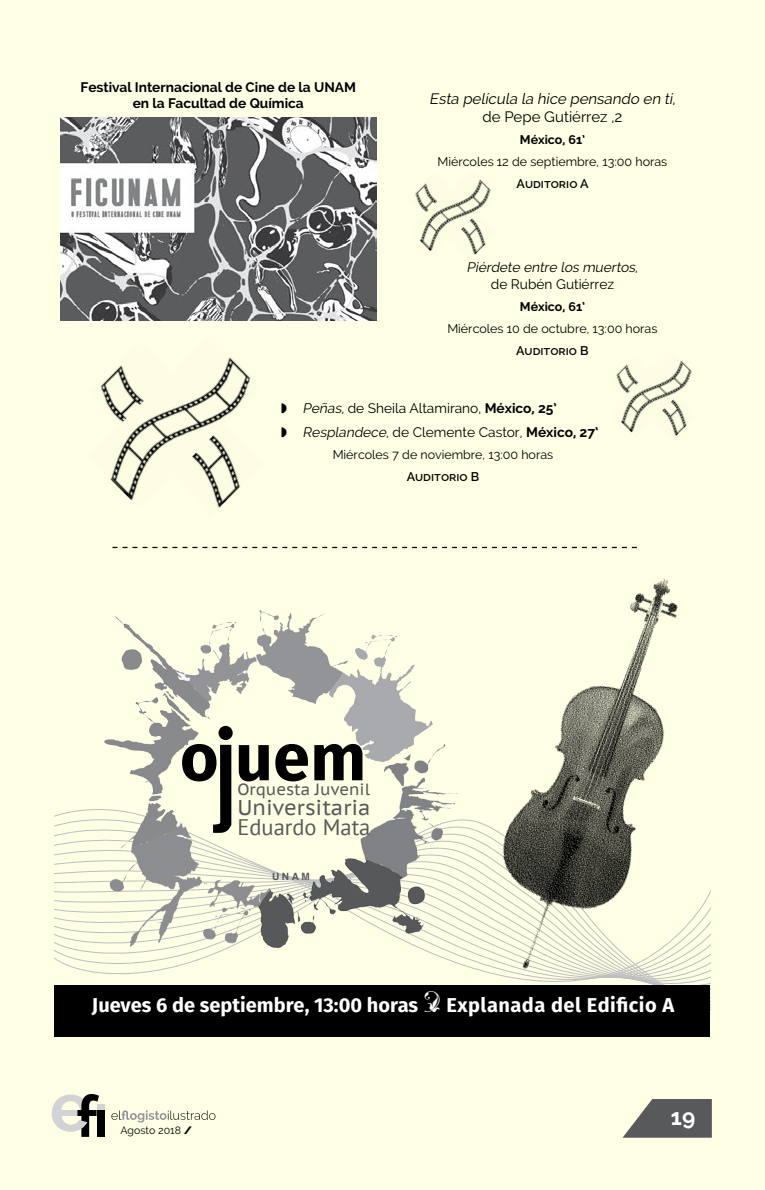
<style>
.page{position:relative;width:765px;height:1190px;background:#fff}
.page>*{position:absolute;margin:0;border:0;box-sizing:border-box;transform-origin:0 0}
.t1{font:700 66.25px "Fira Sans";color:#000}
.t2{font:22.5px "PT Sans";color:#58595b}
.t3{font:700 22.5px "Raleway";color:#fff}
.t4{font:21.25px "PT Sans Caption";color:#58595b}
.t5{font:700 20px "Fira Sans";color:#fff}
.t6{font:16.25px "PT Sans Caption";color:#58595b}
.t7{font:italic 15px/18px "Raleway";color:#000;text-align:center}
.t8{font:13.75px/23.6px "Raleway";color:#000}
.t9{font:700 13.75px/16.5px "Raleway";color:#000;text-align:center}
.t10{font:italic 13.75px/16.5px "Raleway";color:#000;text-align:center}
.t11{font:12.5px "Raleway";color:#000}
.t12{font:600 12.5px "Raleway";color:#000}
.t13{font:700 12.5px "Raleway";color:#000}
.t14{font:10.62px "Raleway";color:#000}
.t15{font:700 10px "Helvetica";color:#58595b}
.s1{font-style:normal}
.s2{font-style:italic}
.s3{font-weight:700}
.s4{font-family:"Type Embellishments One Let Plain";font-weight:400;font-size:31.25px}
.s5{font-weight:800}
</style>
<div class="page">
<div style="left:0;top:0;width:765px;height:1189px;background:#ffffe5"></div>
<svg style="left:111px;top:1110px;width:104px;height:12px"></svg>
<svg style="left:52px;top:1094px;width:53px;height:42px"></svg>
<svg style="left:623px;top:1099px;width:89px;height:38px"></svg>
<svg style="left:55px;top:814px;width:402px;height:161px"></svg>
<div style="left:55px;top:984px;width:655px;height:52px;background:#000"></div>
<img style="left:457px;top:578px;width:253px;height:407px">
<img style="left:59px;top:578px;width:422px;height:377px">
<div style="left:219px;top:725px;width:14px;height:15px;background:#000;border-radius:50%"></div>
<svg style="left:213px;top:744px;width:18px;height:88px"></svg>
<img style="left:60px;top:117px;width:316px;height:204px">
<img style="left:100px;top:357px;width:151px;height:151px">
<img style="left:415px;top:179px;width:76px;height:76px">
<img style="left:616px;top:360px;width:76px;height:76px">
<svg style="left:113px;top:546px;width:524px;height:2px"></svg>
<p class="t9" style="left:81px;top:78px;width:277px">Festival Internacional de Cine de la UNAM en la Facultad de Química</p>
<p class="t7" style="left:429px;top:89px;width:248px">Esta película la hice pensando en ti<span class="s1">, de Pepe Gutiérrez ,2</span></p>
<p class="t13" style="left:520px;top:132px;width:67px">México, 61’</p>
<p class="t11" style="left:437px;top:154px;width:231px">Miércoles 12 de septiembre, 13:00 horas</p>
<p class="t12" style="left:517px;top:176px;width:74px">Auditorio A</p>
<p class="t10" style="left:467px;top:259px;width:173px">Piérdete entre los muertos<span class="s1">, de Rubén Gutiérrez</span></p>
<p class="t13" style="left:520px;top:299px;width:67px">México, 61’</p>
<p class="t11" style="left:447px;top:321px;width:212px">Miércoles 10 de octubre, 13:00 horas</p>
<p class="t12" style="left:516px;top:343px;width:74px">Auditorio B</p>
<p class="t8" style="left:281px;top:396px;width:319px">◗ <span class="s2">Peñas,</span>de Sheila Altamirano, <span class="s3">México, 25’<br></span>◗ <span class="s2">Resplandece</span>, de Clemente Castor, <span class="s3">México, 27’</span></p>
<p class="t11" style="left:333px;top:447px;width:222px">Miércoles 7 de noviembre, 13:00 horas</p>
<p class="t12" style="left:407px;top:469px;width:74px">Auditorio B</p>
<h1 class="t1" style="left:180px;top:710px;width:188px">o uem</h1>
<h3 class="t6" style="left:237px;top:779px;width:134px">Orquesta Juvenil</h3>
<h3 class="t4" style="left:237px;top:794px;width:135px">Universitaria</h3>
<h2 class="t2" style="left:237px;top:812px;width:135px">Eduardo Mata</h2>
<p class="t15" style="left:272px;top:868px;width:39px">UNAM</p>
<h3 class="t5" style="left:92px;top:990px;width:584px">Jueves 6 de septiembre, 13:00 horas <span class="s4">M</span> Explanada del Edificio A</h3>
<p class="t14" style="left:120px;top:1123px;width:73px">Agosto 2018 <span class="s5">/</span></p>
<h2 class="t3" style="left:671px;top:1104px;width:26px">19</h2>
</div>
